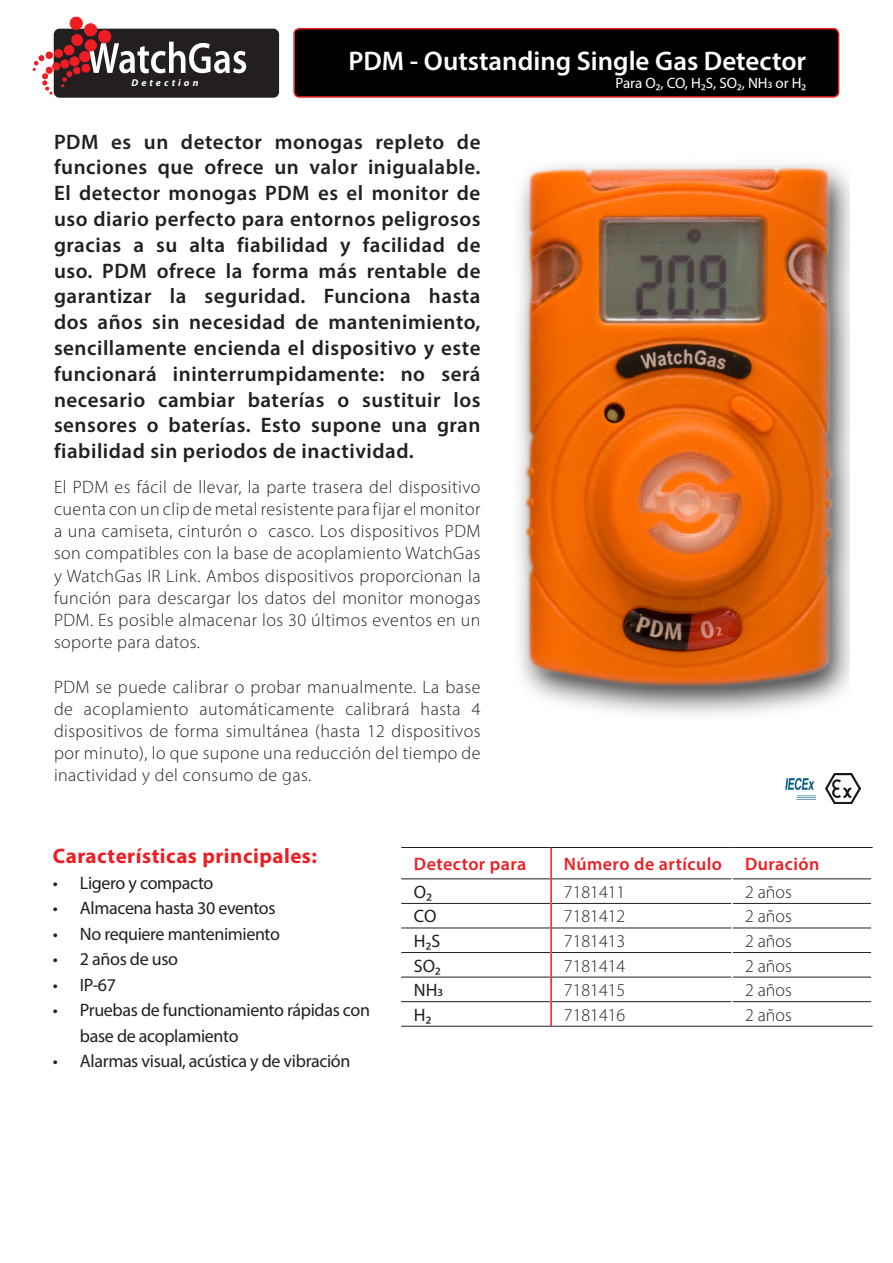
<style>
.page{position:relative;width:893px;height:1263px;background:#fff}
.page>*{position:absolute;margin:0;border:0;box-sizing:border-box;transform-origin:0 0}
.t1{font:600 27px "Myriad Pro";color:#fff}
.t2{font:600 21px/25.8px "Myriad Pro";letter-spacing:.025em;color:#231f20;text-align:justify}
.t3{font:700 21px "Myriad Pro";letter-spacing:.025em;color:#ee1d23}
.t4{font:300 18px/22.2px "Myriad Pro";letter-spacing:.025em;color:#231f20;text-align:justify}
.t5{font:18px/25.5px "Myriad Pro";letter-spacing:-.02em;color:#231f20}
.t6{font:300 18px "Myriad Pro";color:#231f20}
.t7{font:600 18px "Myriad Pro";letter-spacing:.025em;color:#ee1d23}
.t8{font:15px "Myriad Pro";color:#fff}
.t9{font:italic 700 9.9px "Myriad Pro";letter-spacing:.3em;color:#fff}
</style>
<div class="page">
<svg style="left:33px;top:16px;width:246px;height:82px"></svg>
<div style="left:294px;top:29px;width:545px;height:68px;background:#000001;border-radius:5px"></div>
<div style="left:293px;top:28px;width:546px;height:70px;border:2px solid #ee1d23;border-radius:5px"></div>
<img style="left:785px;top:777px;width:31px;height:23px">
<img style="left:826px;top:773px;width:35px;height:30px">
<hr style="left:401px;top:847px;width:150px;height:1px;background:#231f20">
<hr style="left:551px;top:847px;width:181px;height:1px;background:#231f20">
<hr style="left:732px;top:847px;width:141px;height:1px;background:#231f20">
<hr style="left:401px;top:878px;width:149px;height:1px;background:#231f20">
<hr style="left:552px;top:878px;width:179px;height:1px;background:#231f20">
<hr style="left:733px;top:878px;width:138px;height:1px;background:#231f20">
<hr style="left:401px;top:903px;width:149px;height:1px;background:#231f20">
<hr style="left:552px;top:903px;width:179px;height:1px;background:#231f20">
<hr style="left:733px;top:903px;width:138px;height:1px;background:#231f20">
<hr style="left:401px;top:928px;width:149px;height:1px;background:#231f20">
<hr style="left:552px;top:928px;width:179px;height:1px;background:#231f20">
<hr style="left:733px;top:928px;width:138px;height:1px;background:#231f20">
<hr style="left:401px;top:952px;width:149px;height:1px;background:#231f20">
<hr style="left:552px;top:952px;width:179px;height:1px;background:#231f20">
<hr style="left:733px;top:952px;width:138px;height:1px;background:#231f20">
<hr style="left:401px;top:977px;width:149px;height:1px;background:#231f20">
<hr style="left:552px;top:977px;width:179px;height:1px;background:#231f20">
<hr style="left:733px;top:977px;width:138px;height:1px;background:#231f20">
<hr style="left:401px;top:1001px;width:149px;height:1px;background:#231f20">
<hr style="left:552px;top:1001px;width:179px;height:1px;background:#231f20">
<hr style="left:733px;top:1001px;width:138px;height:1px;background:#231f20">
<hr style="left:401px;top:1026px;width:150px;height:1px;background:#231f20">
<hr style="left:551px;top:1026px;width:181px;height:1px;background:#231f20">
<hr style="left:732px;top:1026px;width:141px;height:1px;background:#231f20">
<hr style="left:550px;top:848px;width:2px;height:31px;background:#ee1d23">
<hr style="left:550px;top:879px;width:2px;height:24px;background:#ee1d23">
<hr style="left:550px;top:903px;width:2px;height:25px;background:#ee1d23">
<hr style="left:550px;top:928px;width:2px;height:24px;background:#ee1d23">
<hr style="left:550px;top:952px;width:2px;height:25px;background:#ee1d23">
<hr style="left:550px;top:977px;width:2px;height:25px;background:#ee1d23">
<hr style="left:550px;top:1002px;width:2px;height:24px;background:#ee1d23">
<img style="left:518px;top:164px;width:332px;height:551px">
<p class="t9" style="left:131px;top:76px;width:69px">Detection</p>
<p class="t1" style="left:348px;top:44px;width:459px">PDM - Outstanding Single Gas Detector</p>
<p class="t8" style="left:615px;top:74px;width:192px">Para O₂, CO, H₂S, SO₂, NH3 or H₂</p>
<p class="t2" style="left:54px;top:128px;width:428px">PDM es un detector monogas repleto de funciones que ofrece un valor inigualable.<br>El detector monogas PDM es el monitor de uso diario perfecto para entornos peligrosos gracias a su alta fiabilidad y facilidad de uso. PDM ofrece la forma más rentable de garantizar la seguridad. Funciona hasta dos años sin necesidad de mantenimiento, sencillamente encienda el dispositivo y este funcionará ininterrumpidamente: no será necesario cambiar baterías o sustituir los sensores o baterías. Esto supone una gran fiabilidad sin periodos de inactividad.</p>
<p class="t4" style="left:54px;top:476px;width:428px">El PDM es fácil de llevar, la parte trasera del dispositivo cuenta con un clip de metal resistente para fijar el monitor a una camiseta, cinturón o casco. Los dispositivos PDM son compatibles con la base de acoplamiento WatchGas y WatchGas IR Link. Ambos dispositivos proporcionan la función para descargar los datos del monitor monogas PDM. Es posible almacenar los 30 últimos eventos en un soporte para datos.</p>
<p class="t4" style="left:54px;top:675px;width:428px">PDM se puede calibrar o probar manualmente. La base de acoplamiento automáticamente calibrará hasta 4 dispositivos de forma simultánea (hasta 12 dispositivos por minuto), lo que supone una reducción del tiempo de inactividad y del consumo de gas.</p>
<p class="t3" style="left:53px;top:842px;width:266px">Características principales:</p>
<p class="t5" style="left:53px;top:869px;width:162px">• Ligero y compacto</p>
<p class="t5" style="left:53px;top:895px;width:224px">• Almacena hasta 30 eventos</p>
<p class="t5" style="left:53px;top:920px;width:229px">• No requiere mantenimiento</p>
<p class="t5" style="left:53px;top:946px;width:127px">• 2 años de uso</p>
<p class="t5" style="left:53px;top:971px;width:65px">• IP-67</p>
<p class="t5" style="left:80px;top:997px;width:292px;text-indent:-27px">• Pruebas de functionamiento rápidas con base de acoplamiento</p>
<p class="t5" style="left:53px;top:1048px;width:299px">• Alarmas visual, acústica y de vibración</p>
<p class="t7" style="left:414px;top:852px;width:114px">Detector para</p>
<p class="t7" style="left:564px;top:852px;width:160px">Número de artículo</p>
<p class="t7" style="left:745px;top:852px;width:76px">Duración</p>
<p class="t5" style="left:414px;top:879px;width:19px">O₂</p>
<p class="t6" style="left:564px;top:881px;width:63px">7181411</p>
<p class="t4" style="left:745px;top:881px;width:48px">2 años</p>
<p class="t5" style="left:414px;top:903px;width:24px">CO</p>
<p class="t6" style="left:564px;top:906px;width:63px">7181412</p>
<p class="t4" style="left:745px;top:905px;width:48px">2 años</p>
<p class="t5" style="left:414px;top:928px;width:28px">H₂S</p>
<p class="t6" style="left:564px;top:930px;width:63px">7181413</p>
<p class="t4" style="left:745px;top:930px;width:48px">2 años</p>
<p class="t5" style="left:414px;top:952px;width:28px">SO₂</p>
<p class="t6" style="left:564px;top:955px;width:63px">7181414</p>
<p class="t4" style="left:745px;top:954px;width:48px">2 años</p>
<p class="t5" style="left:414px;top:977px;width:31px">NH3</p>
<p class="t6" style="left:564px;top:979px;width:63px">7181415</p>
<p class="t4" style="left:745px;top:979px;width:48px">2 años</p>
<p class="t5" style="left:414px;top:1001px;width:19px">H₂</p>
<p class="t6" style="left:564px;top:1004px;width:63px">7181416</p>
<p class="t4" style="left:745px;top:1003px;width:48px">2 años</p>
</div>
